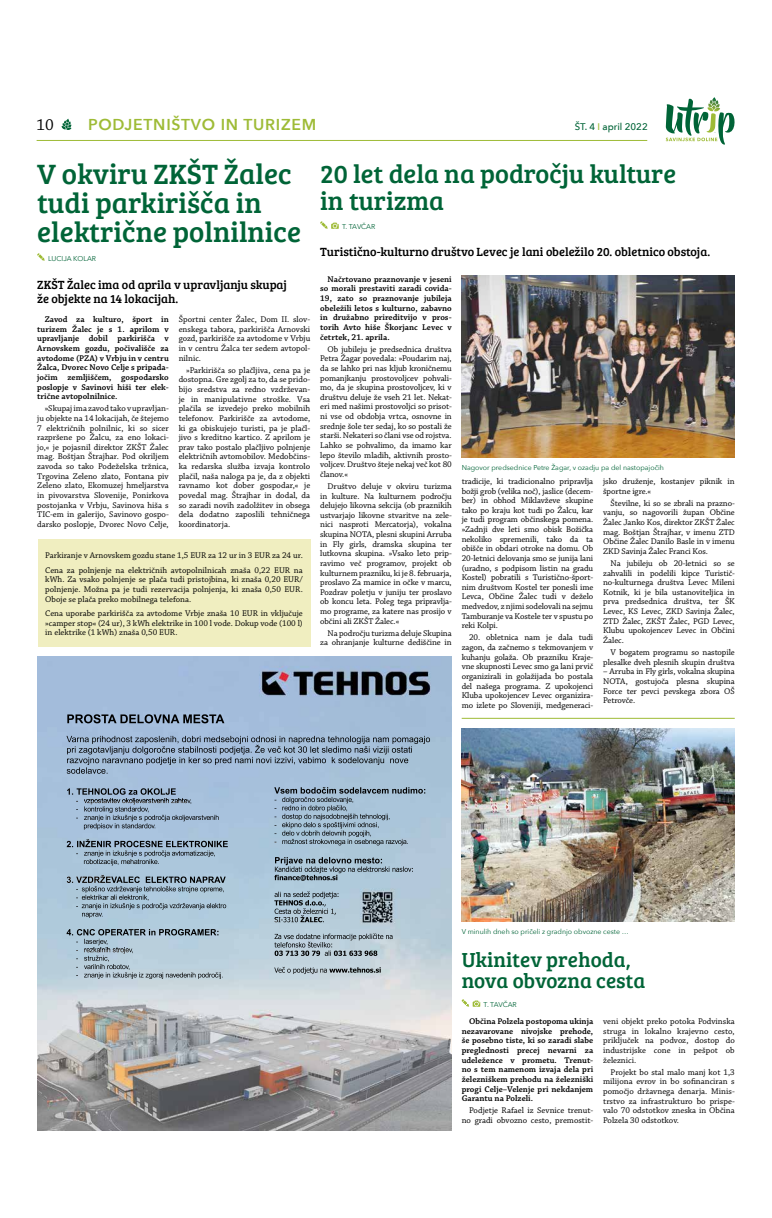
<style>
.page{position:relative;width:772px;height:1218px;background:#fff}
.page>*{position:absolute;margin:0;border:0;box-sizing:border-box;transform-origin:0 0}
.t1{font:28.88px/28.9px "Bree Serif";color:#006437}
.t2{font:26.25px/26.2px "Bree Serif";color:#006437}
.t3{font:21px/21px "Bree Serif";color:#006437}
.t4{font:16.62px "Chaparral Pro";color:#000}
.t5{font:600 15.75px "Avenir Next";letter-spacing:.05em;color:#9ebb36}
.t6{font:12.25px/14px "Bree Serif";color:#000}
.t7{font:500 9.62px "Avenir Next";color:#006437}
.t8{font:8.75px/9.6px "Chaparral Pro";letter-spacing:-.005em;color:#000;text-align:justify}
.t9{font:600 8.75px/9.6px "Chaparral Pro";color:#000;text-align:justify}
.t10{font:7px "Avenir Next";color:#006437}
.s1{color:#9ebb36}
</style>
<div class="page">
<svg style="left:61px;top:119px;width:10px;height:11px"></svg>
<hr style="left:37px;top:140px;width:610px;height:1px;background:#9ebb36">
<svg style="left:665px;top:97px;width:70px;height:48px"></svg>
<img style="left:461px;top:275px;width:273px;height:183px">
<img style="left:461px;top:728px;width:273px;height:193px">
<img style="left:37px;top:657px;width:414px;height:473px">
<svg style="left:37px;top:253px;width:8px;height:8px"></svg>
<div style="left:38px;top:539px;width:272px;height:108px;background:#f0eec0"></div>
<svg style="left:320px;top:221px;width:18px;height:8px"></svg>
<svg style="left:461px;top:999px;width:19px;height:8px"></svg>
<hr style="left:461px;top:718px;width:273px;height:1px;background:#9ebb36">
<h3 class="t4" style="left:37px;top:116px;width:19px">10</h3>
<h3 class="t5" style="left:88px;top:111px;width:230px">PODJETNIŠTVO IN TURIZEM</h3>
<p class="t7" style="left:574px;top:119px;width:74px">ŠT. 4 <span class="s1">I</span> april 2022</p>
<h1 class="t1" style="left:37px;top:158px;width:265px">V okviru ZKŠT Žalec tudi parkirišča in električne polnilnice</h1>
<p class="t10" style="left:48px;top:252px;width:49px">LUCIJA KOLAR</p>
<h3 class="t6" style="left:37px;top:277px;width:251px">ZKŠT Žalec ima od aprila v upravljanju skupaj že objekte na 14 lokacijah.</h3>
<p class="t9" style="left:37px;top:315px;width:133px;text-indent:7px">Zavod za kulturo, šport in turizem Žalec je s 1. aprilom v upravljanje dobil parkirišča v Arnovskem gozdu, počivališče za avtodome (PZA) v Vrbju in v centru Žalca, Dvorec Novo Celje s pripada&shy;jočim zemljiščem, gospodarsko poslopje v Savinovi hiši ter elek&shy;trične avtopolnilnice.</p>
<p class="t8" style="left:37px;top:404px;width:133px;text-indent:7px">»Skupaj ima zavod tako v upravljan&shy;ju objekte na 14 lokacijah, če štejemo 7 električnih polnilnic, ki so sicer razpršene po Žalcu, za eno lokaci&shy;jo,« je pojasnil direktor ZKŠT Žalec mag. Boštjan Štrajhar. Pod okriljem zavoda so tako Podeželska tržnica, Trgovina Zeleno zlato, Fontana piv Zeleno zlato, Ekomuzej hmeljarstva in pivovarstva Slovenije, Ponirkova postojanka v Vrbju, Savinova hiša s TIC-em in galerijo, Savinovo gospo&shy;darsko poslopje, Dvorec Novo Celje,</p>
<p class="t8" style="left:179px;top:315px;width:133px">Športni center Žalec, Dom II. slov&shy;enskega tabora, parkirišča Arnovski gozd, parkirišče za avtodome v Vrbju in v centru Žalca ter sedem avtopol&shy;nilnic.</p>
<p class="t8" style="left:179px;top:365px;width:133px;text-indent:7px">»Parkirišča so plačljiva, cena pa je dostopna. Gre zgolj za to, da se prido&shy;bijo sredstva za redno vzdrževan&shy;je in manipulativne stroške. Vsa plačila se izvedejo preko mobilnih telefonov. Parkirišče za avtodome, ki ga obiskujejo turisti, pa je plačl&shy;jivo s kreditno kartico. Z aprilom je prav tako postalo plačljivo polnjenje električnih avtomobilov. Medobčins&shy;ka redarska služba izvaja kontrolo plačil, naša naloga pa je, da z objekti ravnamo kot dober gospodar,« je povedal mag. Štrajhar in dodal, da so zaradi novih zadolžitev in obsega dela dodatno zaposlili tehničnega koordinatorja.</p>
<p class="t8" style="left:45px;top:548px;width:259px;line-height:14.6px">Parkiranje v Arnovskem gozdu stane 1,5 EUR za 12 ur in 3 EUR za 24 ur.<br>Cena za polnjenje na električnih avtopolnilnicah znaša 0,22 EUR na</p>
<p class="t8" style="left:45px;top:575px;width:259px">kWh. Za vsako polnjenje se plača tudi pristojbina, ki znaša 0,20 EUR/ polnjenje. Možna pa je tudi rezervacija polnjenja, ki znaša 0,50 EUR.<br>Oboje se plača preko mobilnega telefona.</p>
<p class="t8" style="left:45px;top:609px;width:259px">Cena uporabe parkirišča za avtodome Vrbje znaša 10 EUR in vključuje »camper stop« (24 ur), 3 kWh elektrike in 100 l vode. Dokup vode (100 l) in elektrike (1 kWh) znaša 0,50 EUR.</p>
<h2 class="t2" style="left:320px;top:160px;width:357px">20 let dela na področju kulture in turizma</h2>
<p class="t10" style="left:342px;top:220px;width:35px">T. TAVČAR</p>
<h3 class="t6" style="left:320px;top:244px;width:391px">Turistično-kulturno društvo Levec je lani obeležilo 20. obletnico obstoja.</h3>
<p class="t9" style="left:320px;top:274px;width:133px;text-indent:7px">Načrtovano praznovanje v jeseni so morali prestaviti zaradi covida-19, zato so praznovanje jubileja obeležili letos s kulturno, zabavno in družabno prireditvijo v pros&shy;torih Avto hiše Škorjanc Levec v četrtek, 21. aprila.</p>
<p class="t8" style="left:320px;top:344px;width:133px;text-indent:7px">Ob jubileju je predsednica društva Petra Žagar povedala: »Poudarim naj, da se lahko pri nas kljub kroničnemu pomanjkanju prostovoljcev pohvali&shy;mo, da je skupina prostovoljcev, ki v društvu deluje že vseh 21 let. Nekat&shy;eri med našimi prostovoljci so prisot&shy;ni vse od obdobja vrtca, osnovne in srednje šole ter sedaj, ko so postali že starši. Nekateri so člani vse od rojstva.<br>Lahko se pohvalimo, da imamo kar lepo število mladih, aktivnih prosto&shy;voljcev. Društvo šteje nekaj več kot 80 članov.«</p>
<p class="t8" style="left:320px;top:482px;width:133px;text-indent:7px">Društvo deluje v okviru turizma in kulture. Na kulturnem področju delujejo likovna sekcija (ob praznikih ustvarjajo likovne stvaritve na zele&shy;nici nasproti Mercatorja), vokalna skupina NOTA, plesni skupini Arruba in Fly girls, dramska skupina ter lutkovna skupina. »Vsako leto prip&shy;ravimo več programov, projekt ob kulturnem prazniku, ki je 8. februarja, proslavo Za mamice in očke v marcu, Pozdrav poletju v juniju ter proslavo ob koncu leta. Poleg tega pripravlja&shy;mo programe, za katere nas prosijo v občini ali ZKŠT Žalec.«</p>
<p class="t8" style="left:320px;top:628px;width:133px;text-align:right">Na področju turizma deluje Skupina za ohranjanje kulturne dediščine in</p>
<p class="t10" style="left:461px;top:461px;width:204px">Nagovor predsednice Petre Žagar, v ozadju pa del nastopajočih</p>
<p class="t8" style="left:461px;top:477px;width:133px">tradicije, ki tradicionalno pripravlja božji grob (velika noč), jaslice (decem&shy;ber) in obhod Miklavževe skupine tako po kraju kot tudi po Žalcu, kar je tudi program občinskega pomena. »Zadnji dve leti smo obisk Božička nekoliko spremenili, tako da ta obišče in obdari otroke na domu. Ob 20-letnici delovanja smo se junija lani (uradno, s podpisom listin na gradu Kostel) pobratili s Turistično-šport&shy;nim društvom Kostel ter ponesli ime Levca, Občine Žalec tudi v deželo medvedov, z njimi sodelovali na sejmu Tamburanje va Kostele ter v spustu po reki Kolpi.</p>
<p class="t8" style="left:461px;top:633px;width:133px;text-indent:7px">20. obletnica nam je dala tudi zagon, da začnemo s tekmovanjem v kuhanju golaža. Ob prazniku Kraje&shy;vne skupnosti Levec smo ga lani prvič organizirali in golažijada bo postala del našega programa. Z upokojenci Kluba upokojencev Levec organizira&shy;mo izlete po Sloveniji, medgeneraci-</p>
<p class="t8" style="left:603px;top:477px;width:133px">jsko druženje, kostanjev piknik in športne igre.«</p>
<p class="t8" style="left:603px;top:498px;width:133px;text-indent:7px">Številne, ki so se zbrali na prazno&shy;vanju, so nagovorili župan Občine Žalec Janko Kos, direktor ZKŠT Žalec mag. Boštjan Štrajhar, v imenu ZTD Občine Žalec Danilo Basle in v imenu ZKD Savinja Žalec Franci Kos.</p>
<p class="t8" style="left:603px;top:559px;width:133px;text-indent:7px">Na jubileju ob 20-letnici so se zahvalili in podelili kipce Turistič&shy;no-kulturnega društva Levec Mileni Kotnik, ki je bila ustanoviteljica in prva predsednica društva, ter ŠK Levec, KS Levec, ZKD Savinja Žalec, ZTD Žalec, ZKŠT Žalec, PGD Levec, Klubu upokojencev Levec in Občini Žalec.</p>
<p class="t8" style="left:603px;top:648px;width:133px;text-align:right">V bogatem programu so nastopile plesalke dveh plesnih skupin društva</p>
<p class="t8" style="left:603px;top:667px;width:133px">– Arruba in Fly girls, vokalna skupina NOTA, gostujoča plesna skupina Force ter pevci pevskega zbora OŠ Petrovče.</p>
<p class="t10" style="left:461px;top:925px;width:169px">V minulih dneh so pričeli z gradnjo obvozne ceste …</p>
<h3 class="t3" style="left:461px;top:948px;width:185px">Ukinitev prehoda, nova obvozna cesta</h3>
<p class="t10" style="left:483px;top:998px;width:35px">T. TAVČAR</p>
<p class="t9" style="left:461px;top:1017px;width:133px;text-indent:7px">Občina Polzela postopoma ukinja nezavarovane nivojske prehode, še posebno tiste, ki so zaradi slabe preglednosti precej nevarni za udeležence v prometu. Trenut&shy;no s tem namenom izvaja dela pri železniškem prehodu na železniški progi Celje–Velenje pri nekdanjem Garantu na Polzeli.</p>
<p class="t8" style="left:461px;top:1106px;width:133px;text-align:right">Podjetje Rafael iz Sevnice trenut&shy;no gradi obvozno cesto, premostit-</p>
<p class="t8" style="left:603px;top:1017px;width:133px">veni objekt preko potoka Podvinska struga in lokalno krajevno cesto, priključek na podvoz, dostop do industrijske cone in pešpot ob železnici.</p>
<p class="t8" style="left:603px;top:1067px;width:133px;text-indent:7px">Projekt bo stal malo manj kot 1,3 milijona evrov in bo sofinanciran s pomočjo državnega denarja. Minis&shy;trstvo za infrastrukturo bo prispe&shy;valo 70 odstotkov zneska in Občina Polzela 30 odstotkov.</p>
</div>
